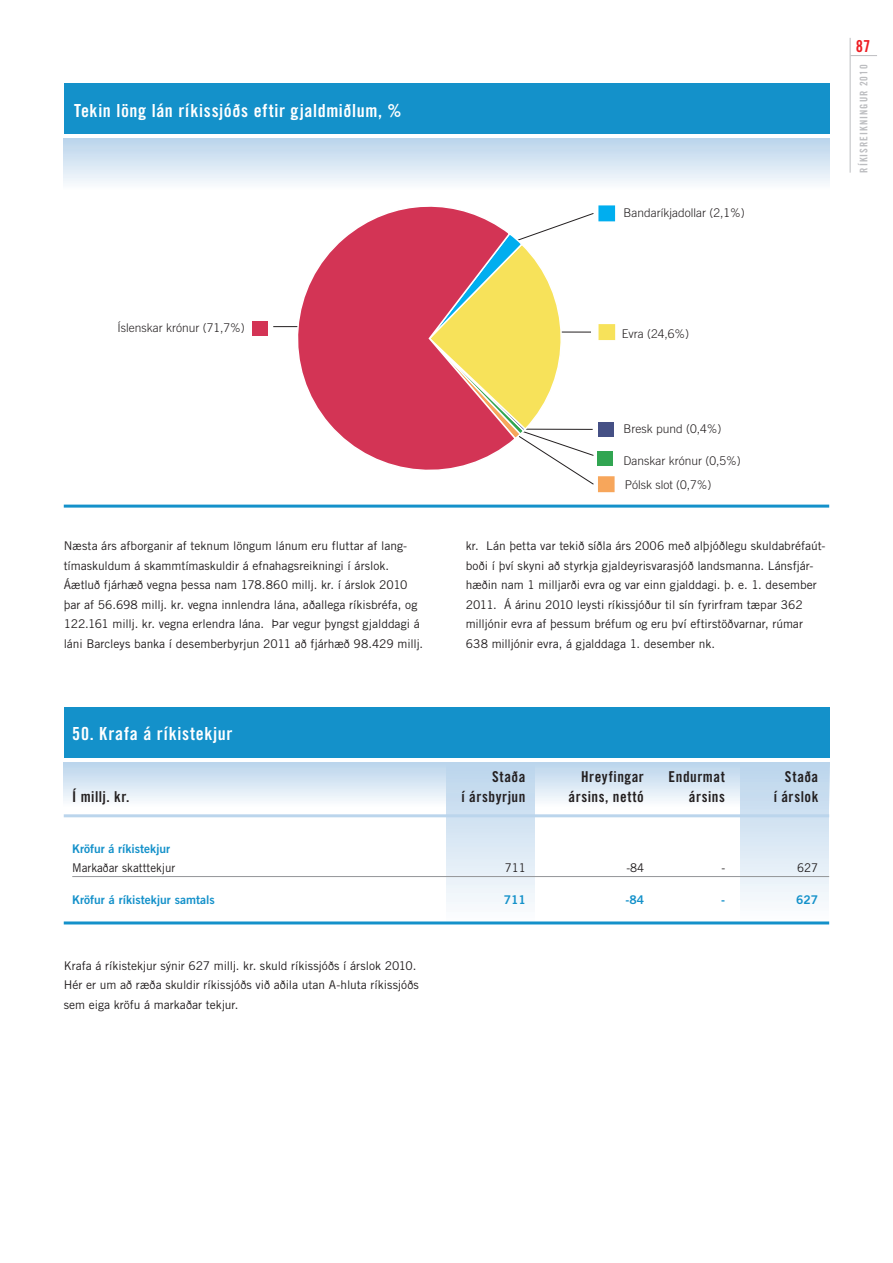
<style>
.page{position:relative;width:893px;height:1263px;background:#fff}
.page>*{position:absolute;margin:0;border:0;box-sizing:border-box;transform-origin:0 0}
.t1{font:18px "Trade Gothic LT Std Bd Cn 20";letter-spacing:.04em;color:#fff}
.t2{font:16.5px "Trade Gothic LT Std Bd Cn 20";color:#ee1d23}
.t3{font:15px "Trade Gothic LT Std Bd Cn 20";letter-spacing:.035em;color:#231f20}
.t4{font:12px/19.5px "Trade Gothic LT Std";color:#231f20}
.t5{font:300 12px "Trade Gothic LT Std";color:#231f20}
.t6{font:12px "Trade Gothic LT Std Bd 2";color:#1491ca}
.t7{font:12px "Trade Gothic LT Std";color:#231f20;scale:.96 1}
.t8{font:10.5px "Trade Gothic LT Std Bd Cn 20";letter-spacing:.1em;color:#bcbdc0}
</style>
<div class="page">
<hr style="left:850px;top:38px;width:1px;height:135px;background:#bcbdc0">
<svg style="left:850px;top:55px;width:27px;height:1px"></svg>
<div style="left:64px;top:763px;width:765px;height:43px;background:linear-gradient(to bottom,#bad4ec,#fbfcfe)"></div>
<div style="left:446px;top:762px;width:88px;height:162px;background:linear-gradient(to bottom,#bad4ec,#fcfdfe)"></div>
<div style="left:64px;top:707px;width:765px;height:51px;background:#1491ca"></div>
<div style="left:741px;top:762px;width:88px;height:160px;background:linear-gradient(to bottom,#bad4ec,#fcfdfe)"></div>
<hr style="left:64px;top:814px;width:765px;height:3px;background:#bbd5ec">
<hr style="left:72px;top:876px;width:757px;height:1px;background:#939598">
<hr style="left:64px;top:921px;width:765px;height:3px;background:#1491ca">
<div style="left:64px;top:83px;width:765px;height:51px;background:#1491ca"></div>
<hr style="left:64px;top:505px;width:765px;height:3px;background:#1491ca">
<div style="left:64px;top:139px;width:765px;height:51px;background:linear-gradient(to bottom,#bad4ec,#fcfdfe)"></div>
<div style="left:252px;top:321px;width:16px;height:15px;background:#d33455"></div>
<div style="left:599px;top:206px;width:15px;height:15px;background:#00aeef"></div>
<div style="left:598px;top:205px;width:17px;height:16px;border:2px solid #00aeef"></div>
<div style="left:599px;top:422px;width:15px;height:14px;background:#455085"></div>
<div style="left:599px;top:477px;width:15px;height:14px;background:#f7a65b"></div>
<div style="left:598px;top:476px;width:17px;height:16px;border:2px solid #f7a65b"></div>
<div style="left:598px;top:451px;width:15px;height:14px;background:#31a551"></div>
<hr style="left:273px;top:326px;width:38px;height:1px;background:#231f20">
<div style="left:599px;top:325px;width:15px;height:14px;background:#f7e25a"></div>
<div style="left:598px;top:324px;width:17px;height:16px;border:2px solid #f7e25a"></div>
<svg style="left:517px;top:213px;width:77px;height:272px"></svg>
<svg style="left:280px;top:206px;width:237px;height:264px"></svg>
<h1 class="t1" style="left:74px;top:100px;width:329px">Tekin löng lán ríkissjóðs eftir gjaldmiðlum, %</h1>
<p class="t5" style="left:623px;top:205px;width:123px">Bandaríkjadollar (2,1%)</p>
<h2 class="t2" style="left:856px;top:36px;width:16px">87</h2>
<p class="t8" style="left:857px;top:173px;width:110px;rotate:-90deg">RÍKISREIKNINGUR 2010</p>
<p class="t5" style="left:118px;top:321px;width:129px">Íslenskar krónur (71,7%)</p>
<p class="t5" style="left:622px;top:326px;width:69px">Evra (24,6%)</p>
<p class="t5" style="left:623px;top:422px;width:100px">Bresk pund (0,4%)</p>
<p class="t5" style="left:623px;top:454px;width:119px">Danskar krónur (0,5%)</p>
<p class="t5" style="left:625px;top:477px;width:88px">Pólsk slot (0,7%)</p>
<p class="t4" style="left:64px;top:536px;width:361px">Næsta árs afborganir af teknum löngum lánum eru fluttar af lang&shy;tímaskuldum á skammtímaskuldir á efnahagsreikningi í árslok.<br>Áætluð fjárhæð vegna þessa nam 178.860 millj. kr. í árslok 2010 þar af 56.698 millj. kr. vegna innlendra lána, aðallega ríkisbréfa, og 122.161 millj. kr. vegna erlendra lána. Þar vegur þyngst gjalddagi á láni Barcleys banka í desemberbyrjun 2011 að fjárhæð 98.429 millj.</p>
<p class="t4" style="left:466px;top:536px;width:361px">kr. Lán þetta var tekið síðla árs 2006 með alþjóðlegu skuldabréfaút&shy;boði í því skyni að styrkja gjaldeyrisvarasjóð landsmanna. Lánsfjár&shy;hæðin nam 1 milljarði evra og var einn gjalddagi. þ. e. 1. desember 2011. Á árinu 2010 leysti ríkissjóður til sín fyrirfram tæpar 362 milljónir evra af þessum bréfum og eru því eftirstöðvarnar, rúmar 638 milljónir evra, á gjalddaga 1. desember nk.</p>
<h1 class="t1" style="left:72px;top:722px;width:162px">50. Krafa á ríkistekjur</h1>
<p class="t3" style="left:492px;top:768px;width:35px">Staða</p>
<p class="t3" style="left:581px;top:768px;width:64px">Hreyfingar</p>
<p class="t3" style="left:669px;top:768px;width:58px">Endurmat</p>
<p class="t3" style="left:785px;top:768px;width:35px">Staða</p>
<p class="t3" style="left:72px;top:787px;width:59px">Í millj. kr.</p>
<p class="t3" style="left:462px;top:787px;width:65px">í ársbyrjun</p>
<p class="t3" style="left:569px;top:787px;width:77px">ársins, nettó</p>
<p class="t3" style="left:689px;top:787px;width:38px">ársins</p>
<p class="t3" style="left:774px;top:787px;width:46px">í árslok</p>
<p class="t6" style="left:72px;top:841px;width:99px">Kröfur á ríkistekjur</p>
<p class="t7" style="left:72px;top:860px;width:109px">Markaðar skatttekjur</p>
<p class="t7" style="left:505px;top:860px;width:23px">711</p>
<p class="t7" style="left:626px;top:860px;width:20px">-84</p>
<p class="t7" style="left:721px;top:860px;width:5px">-</p>
<p class="t7" style="left:797px;top:860px;width:23px">627</p>
<p class="t6" style="left:72px;top:892px;width:144px">Kröfur á ríkistekjur samtals</p>
<p class="t6" style="left:504px;top:892px;width:23px">711</p>
<p class="t6" style="left:626px;top:892px;width:20px">-84</p>
<p class="t6" style="left:721px;top:892px;width:5px">-</p>
<p class="t6" style="left:796px;top:892px;width:23px">627</p>
<p class="t4" style="left:64px;top:956px;width:357px">Krafa á ríkistekjur sýnir 627 millj. kr. skuld ríkissjóðs í árslok 2010.<br>Hér er um að ræða skuldir ríkissjóðs við aðila utan A-hluta ríkissjóðs sem eiga kröfu á markaðar tekjur.</p>
</div>
